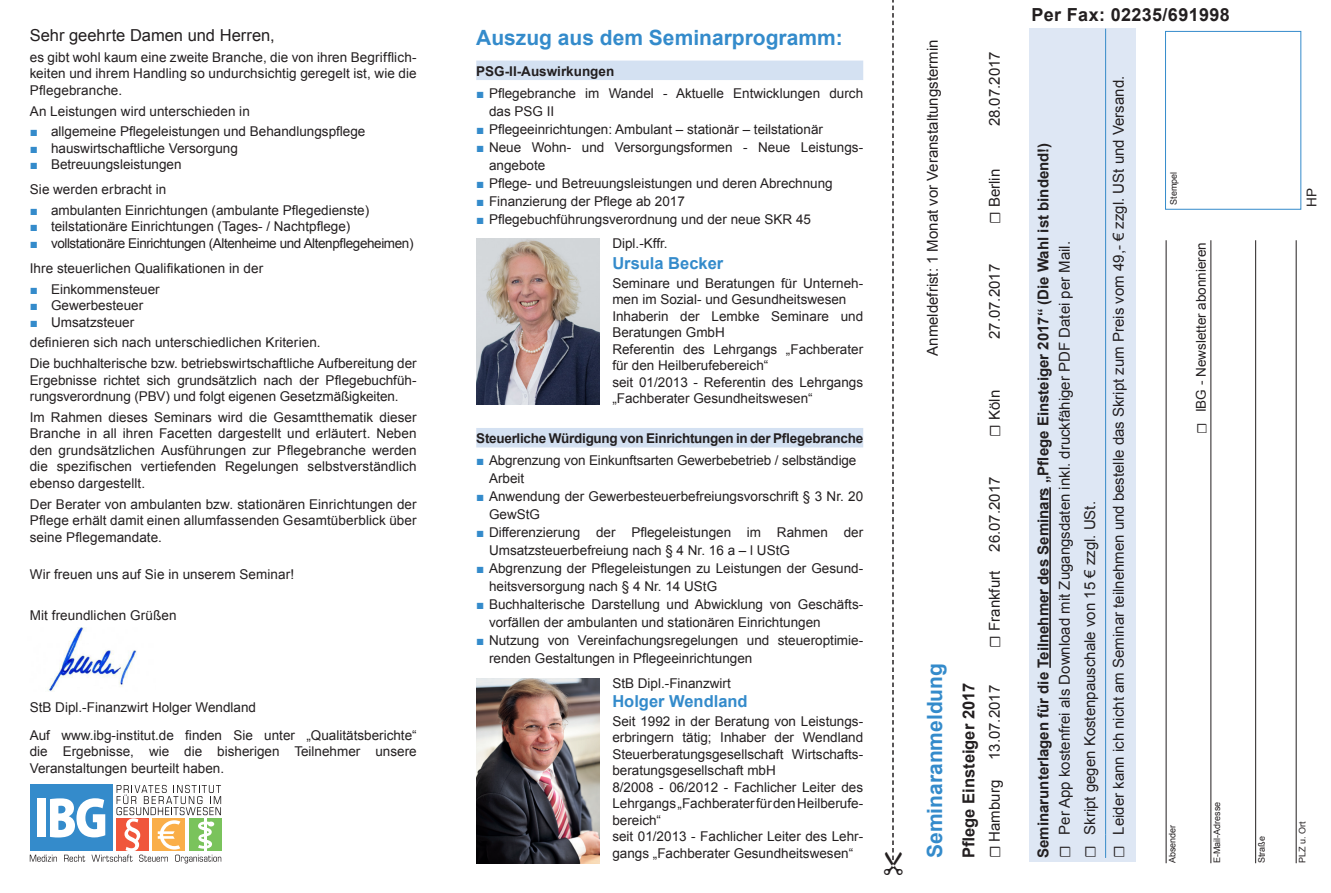
<style>
.page{position:relative;width:1331px;height:893px;background:#fff}
.page>*{position:absolute;margin:0;border:0;box-sizing:border-box;transform-origin:0 0}
.t1{font:700 21px "Arial";color:#348bcb}
.t2{font:700 18px "Arial";letter-spacing:.02em;color:#231f20}
.t3{font:16.5px "Arial";color:#231f20}
.t4{font:700 16.5px "Arial";color:#348bcb}
.t5{font:700 16.5px "Arial";color:#231f20}
.t6{font:15px/28.5px "Arial";color:#231f20}
.t7{font:700 15px/21.3px "Arial";color:#231f20}
.t8{font:13.5px/16.5px "Arial";color:#231f20}
.t9{font:13.5px/25px "Arial";letter-spacing:-.03em;color:#231f20}
.t10{font:700 13.5px "Arial";letter-spacing:-.02em;color:#231f20}
.t11{font:700 13.5px "Arial";color:#231f20}
.t12{font:9px "Arial";color:#231f20}
.s1{font-family:"Times New Roman";color:#348bcb}
.s2{font-family:"Minion Pro"}
.s3{font-family:"Minion Pro";font-weight:400}
.s4{font-weight:400}
</style>
<div class="page">
<div style="left:189px;top:819px;width:33px;height:32px;background:#7ac35c"></div>
<svg style="left:30px;top:785px;width:191px;height:78px"></svg>
<div style="left:476px;top:61px;width:387px;height:19px;background:#d4e1f2"></div>
<img style="left:476px;top:238px;width:124px;height:166px">
<img style="left:476px;top:678px;width:124px;height:185px">
<img style="left:47px;top:627px;width:90px;height:64px">
<hr style="left:1166px;top:240px;width:1px;height:623px;background:#231f20">
<hr style="left:1210px;top:240px;width:1px;height:623px;background:#231f20">
<hr style="left:1255px;top:240px;width:1px;height:623px;background:#231f20">
<hr style="left:1296px;top:240px;width:1px;height:623px;background:#231f20">
<div style="left:1165px;top:31px;width:136px;height:179px;border:1px solid #348bcb"></div>
<div style="left:1029px;top:29px;width:106px;height:833px;background:#dee7f4"></div>
<svg style="left:1105px;top:835px;width:1px;height:23px"></svg>
<hr style="left:1105px;top:29px;width:1px;height:806px;background:#368bc8">
<hr style="left:1049px;top:487px;width:2px;height:181px;background:#231f20">
<div style="left:476px;top:428px;width:387px;height:19px;background:#d4e1f2"></div>
<svg style="left:892px;top:0;width:2px;height:860px"></svg>
<p class="t3" style="left:30px;top:25px;width:247px">Sehr geehrte Damen und Herren,</p>
<p class="t8" style="left:30px;top:49px;width:388px;text-align:justify">es gibt wohl kaum eine zweite Branche, die von ihren Begrifflich&shy;keiten und ihrem Handling so undurchsichtig geregelt ist, wie die Pflegebranche.</p>
<p class="t8" style="left:30px;top:103px;width:222px">An Leistungen wird unterschieden in</p>
<p class="t8" style="left:30px;top:123px;width:337px"><span class="s1">■</span> allgemeine Pflegeleistungen und Behandlungspflege</p>
<p class="t8" style="left:30px;top:140px;width:210px"><span class="s1">■</span> hauswirtschaftliche Versorgung</p>
<p class="t8" style="left:30px;top:152px;width:153px;line-height:25px"><span class="s1">■</span> Betreuungsleistungen<br>Sie werden erbracht in</p>
<p class="t8" style="left:30px;top:202px;width:341px"><span class="s1">■</span> ambulanten Einrichtungen (ambulante Pflegedienste)</p>
<p class="t8" style="left:30px;top:218px;width:322px"><span class="s1">■</span> teilstationäre Einrichtungen (Tages- / Nachtpflege)</p>
<p class="t9" style="left:30px;top:231px;width:385px"><span class="s1">■</span> vollstationäre Einrichtungen (Altenheime und Altenpflegeheimen)<br>Ihre steuerlichen Qualifikationen in der</p>
<p class="t8" style="left:30px;top:281px;width:132px"><span class="s1">■</span> Einkommensteuer</p>
<p class="t8" style="left:30px;top:297px;width:115px"><span class="s1">■</span> Gewerbesteuer</p>
<p class="t8" style="left:30px;top:312px;width:388px;line-height:20.7px"><span class="s1">■</span> Umsatzsteuer<br>definieren sich nach unterschiedlichen Kriterien.<br>Die buchhalterische bzw. betriebswirtschaftliche Aufbereitung der</p>
<p class="t8" style="left:30px;top:372px;width:388px">Ergebnisse richtet sich grundsätzlich nach der Pflegebuchfüh&shy;rungsverordnung (PBV) und folgt eigenen Gesetzmäßigkeiten.</p>
<p class="t8" style="left:30px;top:409px;width:388px;text-align:justify">Im Rahmen dieses Seminars wird die Gesamtthematik dieser Branche in all ihren Facetten dargestellt und erläutert. Neben den grundsätzlichen Ausführungen zur Pflegebranche werden die spezifischen vertiefenden Regelungen selbstverständlich ebenso dargestellt.</p>
<p class="t8" style="left:30px;top:496px;width:388px;text-align:justify">Der Berater von ambulanten bzw. stationären Einrichtungen der Pflege erhält damit einen allumfassenden Gesamtüberblick über seine Pflegemandate.</p>
<p class="t8" style="left:30px;top:566px;width:266px">Wir freuen uns auf Sie in unserem Seminar!</p>
<p class="t8" style="left:30px;top:607px;width:148px">Mit freundlichen Grüßen</p>
<p class="t8" style="left:30px;top:694px;width:388px;line-height:27.5px">StB Dipl.-Finanzwirt Holger Wendland<br>Auf www.ibg-institut.de finden Sie unter „Qualitätsberichte“</p>
<p class="t8" style="left:30px;top:743px;width:388px">die Ergebnisse, wie die bisherigen Teilnehmer unsere<br>Veranstaltungen beurteilt haben.</p>
<h1 class="t1" style="left:476px;top:24px;width:368px">Auszug aus dem Seminarprogramm:</h1>
<p class="t11" style="left:476px;top:62px;width:140px">PSG-II-Auswirkungen</p>
<p class="t8" style="left:489px;top:84px;width:376px;line-height:18px;text-indent:-13px"><span class="s1">■</span> Pflegebranche im Wandel - Aktuelle Entwicklungen durch das PSG II</p>
<p class="t8" style="left:476px;top:121px;width:348px"><span class="s1">■</span> Pflegeeinrichtungen: Ambulant – stationär – teilstationär</p>
<p class="t8" style="left:489px;top:138px;width:376px;line-height:18px;text-indent:-13px"><span class="s1">■</span> Neue Wohn- und Versorgungsformen - Neue Leistungs&shy;angebote</p>
<p class="t8" style="left:476px;top:175px;width:358px"><span class="s1">■</span> Pflege- und Betreuungsleistungen und deren Abrechnung</p>
<p class="t8" style="left:476px;top:193px;width:210px"><span class="s1">■</span> Finanzierung der Pflege ab 2017</p>
<p class="t8" style="left:476px;top:207px;width:336px;line-height:24px;text-align:center"><span class="s1">■</span> Pflegebuchführungsverordnung und der neue SKR 45<br>Dipl.-Kffr.</p>
<p class="t4" style="left:612px;top:252px;width:112px">Ursula Becker</p>
<p class="t8" style="left:612px;top:275px;width:252px">Seminare und Beratungen für Unterneh&shy;men im Sozial- und Gesundheitswesen Inhaberin der Lembke Seminare und Beratungen GmbH<br>Referentin des Lehrgangs „Fachberater für den Heilberufebereich“<br>seit 01/2013 - Referentin des Lehrgangs „Fachberater Gesundheitswesen“</p>
<p class="t10" style="left:476px;top:429px;width:388px">Steuerliche Würdigung von Einrichtungen in der Pflegebranche</p>
<p class="t8" style="left:489px;top:452px;width:369px;line-height:18px;text-indent:-13px"><span class="s1">■</span> Abgrenzung von Einkunftsarten Gewerbebetrieb / selbständige<br>Arbeit</p>
<p class="t8" style="left:489px;top:488px;width:376px;line-height:18px;text-indent:-13px"><span class="s1">■</span> Anwendung der Gewerbesteuerbefreiungsvorschrift § 3 Nr. 20<br>GewStG</p>
<p class="t8" style="left:489px;top:524px;width:376px;line-height:18px;text-indent:-13px"><span class="s1">■</span> Differenzierung der Pflegeleistungen im Rahmen der<br>Umsatzsteuerbefreiung nach § 4 Nr. 16 a – l UStG</p>
<p class="t8" style="left:489px;top:560px;width:376px;line-height:18px;text-indent:-13px"><span class="s1">■</span> Abgrenzung der Pflegeleistungen zu Leistungen der Gesund&shy;heitsversorgung nach § 4 Nr. 14 UStG</p>
<p class="t8" style="left:489px;top:596px;width:376px;line-height:18px;text-indent:-13px"><span class="s1">■</span> Buchhalterische Darstellung und Abwicklung von Geschäfts&shy;vorfällen der ambulanten und stationären Einrichtungen</p>
<p class="t8" style="left:489px;top:632px;width:376px;line-height:18px;text-indent:-13px"><span class="s1">■</span> Nutzung von Vereinfachungsregelungen und steueroptimie&shy;renden Gestaltungen in Pflegeeinrichtungen</p>
<p class="t8" style="left:612px;top:675px;width:120px">StB Dipl.-Finanzwirt</p>
<p class="t4" style="left:612px;top:690px;width:137px">Holger Wendland</p>
<p class="t8" style="left:612px;top:713px;width:252px">Seit 1992 in der Beratung von Leistungs&shy;erbringern tätig; Inhaber der Wendland Steuerberatungsgesellschaft Wirtschafts&shy;beratungsgesellschaft mbH<br>8/2008 - 06/2012 - Fachlicher Leiter des Lehrgangs „Fachberater für den Heilberufe&shy;bereich“<br>seit 01/2013 - Fachlicher Leiter des Lehr&shy;gangs „Fachberater Gesundheitswesen“</p>
<p class="t6" style="left:918px;top:356px;width:317px;rotate:-90deg">Anmeldefrist: 1 Monat vor Veranstaltungstermin</p>
<p class="t6" style="left:981px;top:126px;width:77px;rotate:-90deg">28.07.2017</p>
<p class="t6" style="left:981px;top:224px;width:57px;rotate:-90deg"><span class="s2">☐</span> Berlin</p>
<p class="t6" style="left:981px;top:339px;width:77px;rotate:-90deg">27.07.2017</p>
<p class="t6" style="left:981px;top:437px;width:48px;rotate:-90deg"><span class="s2">☐</span> Köln</p>
<h1 class="t1" style="left:921px;top:858px;width:196px;rotate:-90deg">Seminaranmeldung</h1>
<p class="t6" style="left:981px;top:552px;width:77px;rotate:-90deg">26.07.2017</p>
<p class="t6" style="left:981px;top:648px;width:78px;rotate:-90deg"><span class="s2">☐</span> Frankfurt</p>
<p class="t5" style="left:958px;top:858px;width:177px;rotate:-90deg">Pflege Einsteiger 2017</p>
<p class="t6" style="left:981px;top:760px;width:77px;rotate:-90deg">13.07.2017</p>
<p class="t6" style="left:981px;top:858px;width:79px;rotate:-90deg"><span class="s2">☐</span> Hamburg</p>
<h2 class="t2" style="left:1031px;top:3px;width:200px">Per Fax: 02235/691998</h2>
<p class="t7" style="left:1033px;top:858px;width:717px;rotate:-90deg">Seminarunterlagen für die Teilnehmer des Seminars „Pflege Einsteiger 2017“ (Die Wahl ist bindend!) <span class="s3">☐</span> <span class="s4">Per App kostenfrei als Download mit Zugangsdaten inkl. druckfähiger PDF Datei per Mail.</span></p>
<p class="t6" style="left:1076px;top:858px;width:783px;rotate:-90deg"><span class="s2">☐</span> Skript gegen Kostenpauschale von 15 € zzgl. USt.<br><span class="s2">☐</span> Leider kann ich nicht am Seminar teilnehmen und bestelle das Skript zum Preis vom 49,- € zzgl. USt und Versand.</p>
<p class="t12" style="left:1168px;top:205px;width:35px;rotate:-90deg">Stempel</p>
<p class="t8" style="left:1193px;top:434px;width:193px;rotate:-90deg"><span class="s2">☐</span> IBG - Newsletter abonnieren</p>
<p class="t12" style="left:1166px;top:863px;width:40px;rotate:-90deg">Absender</p>
<p class="t12" style="left:1211px;top:863px;width:63px;rotate:-90deg">E-Mail-Adresse</p>
<p class="t12" style="left:1256px;top:863px;width:29px;rotate:-90deg">Straße</p>
<p class="t8" style="left:1304px;top:207px;width:20px;rotate:-90deg">HP</p>
<p class="t12" style="left:1296px;top:863px;width:43px;rotate:-90deg">PLZ u. Ort</p>
</div>
